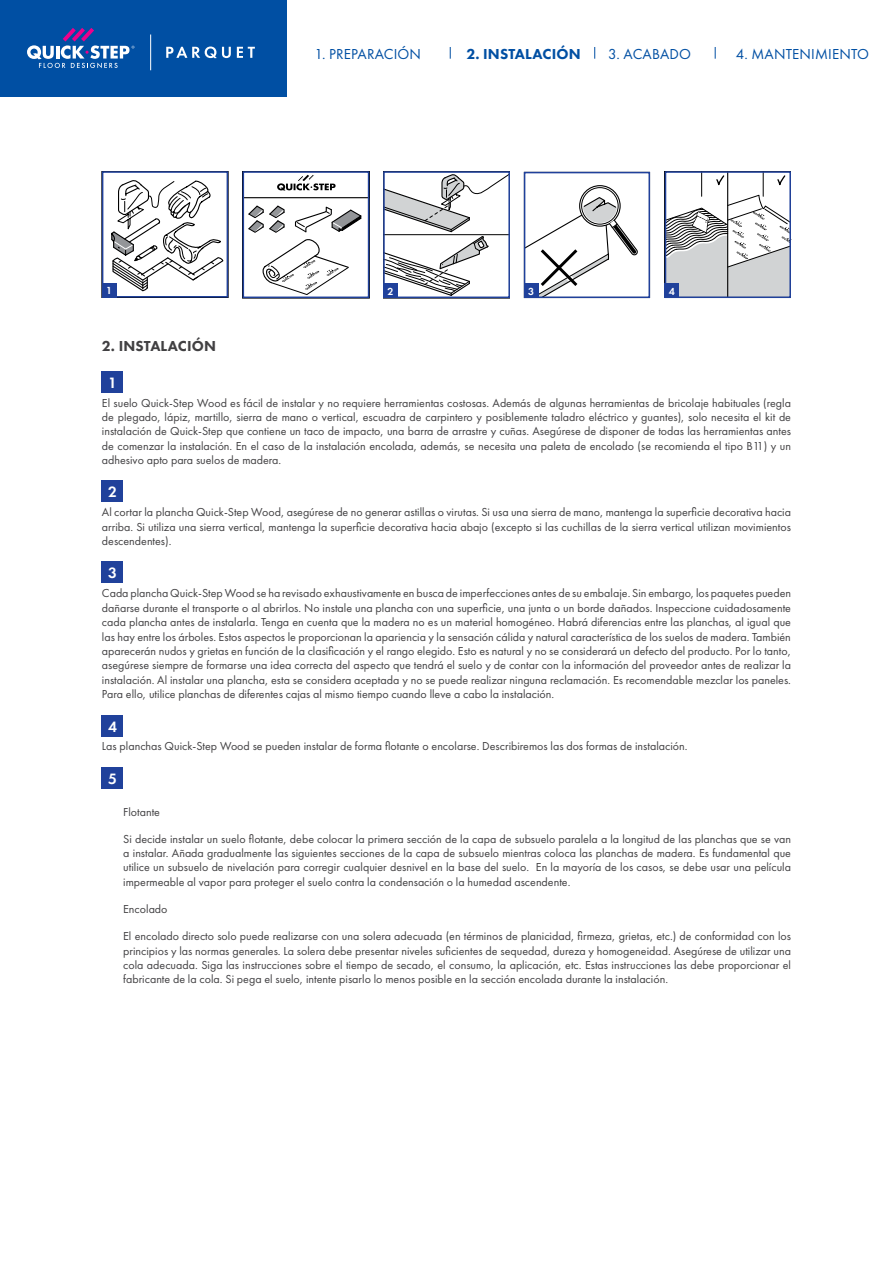
<style>
.page{position:relative;width:893px;height:1263px;background:#fff}
.page>*{position:absolute;margin:0;border:0;box-sizing:border-box;transform-origin:0 0}
.t1{font:600 15.6px "Futura PT";color:#fff}
.t2{font:15px "Futura PT";letter-spacing:.01em;color:#004fa3}
.t3{font:800 15px "Futura PT";letter-spacing:.01em;color:#414042}
.t4{font:800 15px "Futura PT";letter-spacing:.01em;color:#004fa3}
.t5{font:12px/14.4px "Futura PT";color:#414042;text-align:justify}
.t6{font:600 10.65px "Futura PT";color:#fff}
</style>
<div class="page">
<div style="left:0;top:0;width:287px;height:97px;background:#004fa3"></div>
<hr style="left:150px;top:35px;width:1px;height:35px;background:#fff">
<svg style="left:27px;top:28px;width:107px;height:40px"></svg>
<svg style="left:166px;top:47px;width:65px;height:11px"></svg>
<svg style="left:237px;top:47px;width:18px;height:11px"></svg>
<svg style="left:111px;top:180px;width:113px;height:112px"></svg>
<div style="left:102px;top:171px;width:126px;height:126px;border:2px solid #20419b"></div>
<div style="left:579px;top:185px;width:42px;height:42px;border:1px solid #000;border-radius:50%"></div>
<svg style="left:527px;top:187px;width:111px;height:108px"></svg>
<div style="left:524px;top:172px;width:126px;height:126px;border:2px solid #20419b"></div>
<svg style="left:668px;top:174px;width:120px;height:121px"></svg>
<div style="left:665px;top:171px;width:126px;height:127px;border:2px solid #20419b"></div>
<svg style="left:248px;top:205px;width:37px;height:28px"></svg>
<svg style="left:294px;top:206px;width:68px;height:27px"></svg>
<div style="left:243px;top:171px;width:126px;height:27px;border:1px solid #000"></div>
<svg style="left:277px;top:174px;width:59px;height:17px"></svg>
<svg style="left:262px;top:239px;width:87px;height:56px"></svg>
<div style="left:243px;top:171px;width:126px;height:127px;border:2px solid #20419b"></div>
<svg style="left:386px;top:174px;width:121px;height:121px"></svg>
<div style="left:383px;top:171px;width:127px;height:127px;border:2px solid #20419b"></div>
<div style="left:102px;top:283px;width:14px;height:14px;background:#20419b"></div>
<div style="left:383px;top:284px;width:15px;height:14px;background:#20419b"></div>
<div style="left:524px;top:284px;width:14px;height:14px;background:#20419b"></div>
<div style="left:665px;top:284px;width:14px;height:14px;background:#20419b"></div>
<div style="left:102px;top:371px;width:21px;height:21px;background:#20419b"></div>
<div style="left:102px;top:481px;width:21px;height:21px;background:#20419b"></div>
<div style="left:102px;top:562px;width:21px;height:21px;background:#20419b"></div>
<div style="left:102px;top:715px;width:21px;height:21px;background:#20419b"></div>
<div style="left:102px;top:767px;width:21px;height:21px;background:#20419b"></div>
<svg style="left:715px;top:47px;width:1px;height:12px"></svg>
<svg style="left:594px;top:47px;width:1px;height:12px"></svg>
<svg style="left:450px;top:47px;width:1px;height:12px"></svg>
<p class="t2" style="left:314px;top:45px;width:108px">1. PREPARACIÓN</p>
<p class="t4" style="left:466px;top:44px;width:116px">2. INSTALACIÓN</p>
<p class="t2" style="left:608px;top:45px;width:85px">3. ACABADO</p>
<p class="t2" style="left:736px;top:45px;width:135px">4. MANTENIMIENTO</p>
<p class="t6" style="left:106px;top:284px;width:8px">1</p>
<p class="t6" style="left:387px;top:285px;width:8px">2</p>
<p class="t6" style="left:528px;top:285px;width:8px">3</p>
<p class="t6" style="left:669px;top:285px;width:8px">4</p>
<p class="t3" style="left:102px;top:336px;width:116px">2. INSTALACIÓN</p>
<h1 class="t1" style="left:108px;top:372px;width:10px">1</h1>
<p class="t5" style="left:102px;top:395px;width:691px">El suelo Quick-Step Wood es fácil de instalar y no requiere herramientas costosas. Además de algunas herramientas de bricolaje habituales (regla de plegado, lápiz, martillo, sierra de mano o vertical, escuadra de carpintero y posiblemente taladro eléctrico y guantes), solo necesita el kit de instalación de Quick-Step que contiene un taco de impacto, una barra de arrastre y cuñas. Asegúrese de disponer de todas las herramientas antes de comenzar la instalación. En el caso de la instalación encolada, además, se necesita una paleta de encolado (se recomienda el tipo B11) y un adhesivo apto para suelos de madera.</p>
<h1 class="t1" style="left:108px;top:482px;width:10px">2</h1>
<p class="t5" style="left:102px;top:505px;width:691px">Al cortar la plancha Quick-Step Wood, asegúrese de no generar astillas o virutas. Si usa una sierra de mano, mantenga la superficie decorativa hacia arriba. Si utiliza una sierra vertical, mantenga la superficie decorativa hacia abajo (excepto si las cuchillas de la sierra vertical utilizan movimientos descendentes).</p>
<h1 class="t1" style="left:108px;top:563px;width:10px">3</h1>
<p class="t5" style="left:102px;top:586px;width:691px">Cada plancha Quick-Step Wood se ha revisado exhaustivamente en busca de imperfecciones antes de su embalaje. Sin embargo, los paquetes pueden dañarse durante el transporte o al abrirlos. No instale una plancha con una superficie, una junta o un borde dañados. Inspeccione cuidadosamente cada plancha antes de instalarla. Tenga en cuenta que la madera no es un material homogéneo. Habrá diferencias entre las planchas, al igual que las hay entre los árboles. Estos aspectos le proporcionan la apariencia y la sensación cálida y natural característica de los suelos de madera. También aparecerán nudos y grietas en función de la clasificación y el rango elegido. Esto es natural y no se considerará un defecto del producto. Por lo tanto, asegúrese siempre de formarse una idea correcta del aspecto que tendrá el suelo y de contar con la información del proveedor antes de realizar la instalación. Al instalar una plancha, esta se considera aceptada y no se puede realizar ninguna reclamación. Es recomendable mezclar los paneles.<br>Para ello, utilice planchas de diferentes cajas al mismo tiempo cuando lleve a cabo la instalación.</p>
<h1 class="t1" style="left:108px;top:716px;width:10px">4</h1>
<p class="t5" style="left:102px;top:739px;width:587px">Las planchas Quick-Step Wood se pueden instalar de forma flotante o encolarse. Describiremos las dos formas de instalación.</p>
<h1 class="t1" style="left:108px;top:769px;width:10px">5</h1>
<p class="t5" style="left:123px;top:804px;width:38px">Flotante</p>
<p class="t5" style="left:123px;top:831px;width:669px">Si decide instalar un suelo flotante, debe colocar la primera sección de la capa de subsuelo paralela a la longitud de las planchas que se van a instalar. Añada gradualmente las siguientes secciones de la capa de subsuelo mientras coloca las planchas de madera. Es fundamental que utilice un subsuelo de nivelación para corregir cualquier desnivel en la base del suelo. En la mayoría de los casos, se debe usar una película impermeable al vapor para proteger el suelo contra la condensación o la humedad ascendente.</p>
<p class="t5" style="left:123px;top:902px;width:46px">Encolado</p>
<p class="t5" style="left:123px;top:929px;width:669px">El encolado directo solo puede realizarse con una solera adecuada (en términos de planicidad, firmeza, grietas, etc.) de conformidad con los principios y las normas generales. La solera debe presentar niveles suficientes de sequedad, dureza y homogeneidad. Asegúrese de utilizar una cola adecuada. Siga las instrucciones sobre el tiempo de secado, el consumo, la aplicación, etc. Estas instrucciones las debe proporcionar el fabricante de la cola. Si pega el suelo, intente pisarlo lo menos posible en la sección encolada durante la instalación.</p>
</div>
